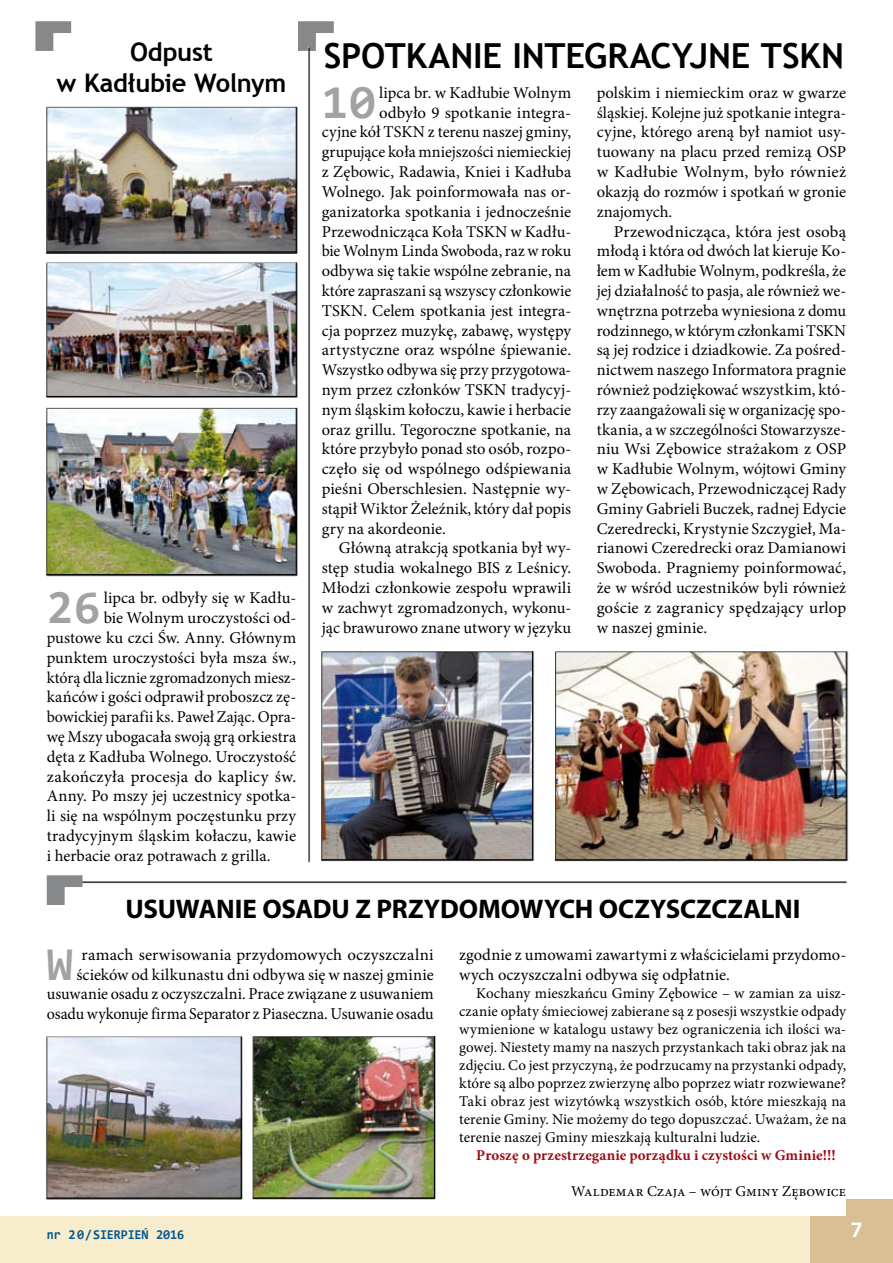
<style>
.page{position:relative;width:893px;height:1263px;background:#fff}
.page>*{position:absolute;margin:0;border:0;box-sizing:border-box;transform-origin:0 0}
.t1{font:700 47.55px "Consolas";color:#a1a2a4}
.t2{font:700 34.5px "Trebuchet MS";letter-spacing:-.005em;color:#000}
.t3{font:700 27px "Myriad Pro";letter-spacing:-.005em;color:#000}
.t4{font:700 25.5px/30.6px "Trebuchet MS";letter-spacing:-.01em;color:#000;text-align:center}
.t5{font:700 22.5px "Consolas";color:#fff}
.t6{font:16.5px/19.8px "Minion Pro";letter-spacing:.005em;color:#000;text-align:justify}
.t7{font:16.5px "Minion Pro";letter-spacing:-.015em;color:#000}
.t8{font:15px/18px "Minion Pro";letter-spacing:.005em;color:#000;text-align:justify}
.t9{font:700 15px "Minion Pro";letter-spacing:.01em;color:#9d0d16}
.t10{font:700 13.5px "Consolas";letter-spacing:-.01em;color:#00568d;scale:.95 1}
</style>
<div class="page">
<div style="left:0;top:1216px;width:846px;height:47px;background:#f7edcd"></div>
<div style="left:846px;top:1216px;width:47px;height:47px;background:#d9bf94"></div>
<div style="left:846px;top:1199px;width:47px;height:21px;background:#d9bf94"></div>
<div style="left:810px;top:1216px;width:38px;height:47px;background:#d9bf94"></div>
<div style="left:71px;top:874px;width:784px;height:18px;background:#000;opacity:.75"></div>
<svg style="left:47px;top:875px;width:36px;height:30px"></svg>
<svg style="left:298px;top:21px;width:36px;height:30px"></svg>
<svg style="left:35px;top:21px;width:36px;height:30px"></svg>
<div style="left:314px;top:645px;width:227px;height:223px;background:#000;opacity:.75"></div>
<div style="left:548px;top:645px;width:307px;height:223px;background:#000;opacity:.75"></div>
<div style="left:39px;top:100px;width:265px;height:160px;background:#000;opacity:.75"></div>
<div style="left:39px;top:255px;width:265px;height:150px;background:#000;opacity:.75"></div>
<div style="left:39px;top:401px;width:265px;height:182px;background:#000;opacity:.75"></div>
<div style="left:245px;top:1030px;width:198px;height:176px;background:#000;opacity:.75"></div>
<div style="left:40px;top:1029px;width:210px;height:178px;background:#000;opacity:.75"></div>
<div style="left:300px;top:40px;width:16px;height:828px;background:#000;opacity:.75"></div>
<h3 class="t4" style="left:56px;top:37px;width:232px">Odpust<br>w Kadłubie Wolnym</h3>
<h1 class="t1" style="left:47px;top:577px;width:55px">26</h1>
<p class="t6" style="left:104px;top:588px;width:194px">lipca br. odbyły się w Kadłu-</p>
<p class="t6" style="left:104px;top:608px;width:194px">bie Wolnym uroczystości od-</p>
<p class="t6" style="left:47px;top:628px;width:251px">pustowe ku czci Św. Anny. Głównym</p>
<p class="t6" style="left:47px;top:648px;width:251px">punktem uroczystości była msza św.,</p>
<p class="t6" style="left:47px;top:667px;width:251px">którą dla licznie zgromadzonych miesz-</p>
<p class="t6" style="left:47px;top:687px;width:251px">kańców i gości odprawił proboszcz zę-</p>
<p class="t6" style="left:47px;top:707px;width:251px">bowickiej parafii ks. Paweł Zając. Opra-</p>
<p class="t6" style="left:47px;top:727px;width:251px">wę Mszy ubogacała swoją grą orkiestra</p>
<p class="t6" style="left:47px;top:747px;width:251px">dęta z Kadłuba Wolnego. Uroczystość</p>
<p class="t6" style="left:47px;top:766px;width:251px">zakończyła procesja do kaplicy św.</p>
<p class="t6" style="left:47px;top:786px;width:251px">Anny. Po mszy jej uczestnicy spotka-</p>
<p class="t6" style="left:47px;top:806px;width:251px">li się na wspólnym poczęstunku przy</p>
<p class="t6" style="left:47px;top:826px;width:251px">tradycyjnym śląskim kołaczu, kawie</p>
<p class="t6" style="left:47px;top:846px;width:225px">i herbacie oraz potrawach z grilla.</p>
<h2 class="t2" style="left:324px;top:34px;width:522px">SPOTKANIE INTEGRACYJNE TSKN</h2>
<h1 class="t1" style="left:322px;top:72px;width:55px">10</h1>
<p class="t6" style="left:379px;top:83px;width:194px">lipca br. w Kadłubie Wolnym</p>
<p class="t6" style="left:379px;top:103px;width:194px">odbyło 9 spotkanie integra-</p>
<p class="t6" style="left:322px;top:122px;width:251px">cyjne kół TSKN z terenu naszej gminy,</p>
<p class="t6" style="left:322px;top:142px;width:251px">grupujące koła mniejszości niemieckiej</p>
<p class="t6" style="left:322px;top:162px;width:251px">z Zębowic, Radawia, Kniei i Kadłuba</p>
<p class="t6" style="left:322px;top:182px;width:251px">Wolnego. Jak poinformowała nas or-</p>
<p class="t6" style="left:322px;top:202px;width:251px">ganizatorka spotkania i jednocześnie</p>
<p class="t6" style="left:322px;top:221px;width:251px">Przewodnicząca Koła TSKN w Kadłu-</p>
<p class="t6" style="left:322px;top:241px;width:251px">bie Wolnym Linda Swoboda, raz w roku</p>
<p class="t6" style="left:322px;top:261px;width:251px">odbywa się takie wspólne zebranie, na</p>
<p class="t6" style="left:322px;top:281px;width:251px">które zapraszani są wszyscy członkowie</p>
<p class="t6" style="left:322px;top:301px;width:251px">TSKN. Celem spotkania jest integra-</p>
<p class="t6" style="left:322px;top:320px;width:251px">cja poprzez muzykę, zabawę, występy</p>
<p class="t6" style="left:322px;top:340px;width:251px">artystyczne oraz wspólne śpiewanie.</p>
<p class="t7" style="left:322px;top:359px;width:251px">Wszystko odbywa się przy przygotowa-</p>
<p class="t6" style="left:322px;top:380px;width:251px">nym przez członków TSKN tradycyj-</p>
<p class="t6" style="left:322px;top:400px;width:251px">nym śląskim kołoczu, kawie i herbacie</p>
<p class="t6" style="left:322px;top:419px;width:251px">oraz grillu. Tegoroczne spotkanie, na</p>
<p class="t6" style="left:322px;top:439px;width:251px">które przybyło ponad sto osób, rozpo-</p>
<p class="t6" style="left:322px;top:459px;width:251px">częło się od wspólnego odśpiewania</p>
<p class="t6" style="left:322px;top:479px;width:251px">pieśni Oberschlesien. Następnie wy-</p>
<p class="t6" style="left:322px;top:499px;width:251px">stąpił Wiktor Żeleźnik, który dał popis</p>
<p class="t6" style="left:322px;top:518px;width:126px">gry na akordeonie.</p>
<p class="t6" style="left:339px;top:538px;width:234px">Główną atrakcją spotkania był wy-</p>
<p class="t6" style="left:322px;top:558px;width:251px">stęp studia wokalnego BIS z Leśnicy.</p>
<p class="t6" style="left:322px;top:578px;width:251px">Młodzi członkowie zespołu wprawili</p>
<p class="t6" style="left:322px;top:598px;width:251px">w zachwyt zgromadzonych, wykonu-</p>
<p class="t6" style="left:322px;top:617px;width:251px">jąc brawurowo znane utwory w języku</p>
<p class="t6" style="left:597px;top:83px;width:251px">polskim i niemieckim oraz w gwarze śląskiej. Kolejne już spotkanie integra&shy;cyjne, którego areną był namiot usy&shy;tuowany na placu przed remizą OSP w Kadłubie Wolnym, było również okazją do rozmów i spotkań w gronie znajomych.</p>
<p class="t6" style="left:597px;top:221px;width:251px;text-indent:17px">Przewodnicząca, która jest osobą młodą i która od dwóch lat kieruje Ko&shy;łem w Kadłubie Wolnym, podkreśla, że jej działalność to pasja, ale również we&shy;wnętrzna potrzeba wyniesiona z domu rodzinnego, wktórym członkami TSKN są jej rodzice i dziadkowie. Za pośred&shy;nictwem naszego Informatora pragnie również podziękować wszystkim, któ&shy;rzy zaangażowali się worganizację spo&shy;tkania, a w szczególności Stowarzysze&shy;niu Wsi Zębowice strażakom z OSP w Kadłubie Wolnym, wójtowi Gminy w Zębowicach, Przewodniczącej Rady Gminy Gabrieli Buczek, radnej Edycie Czeredrecki, Krystynie Szczygieł, Ma&shy;rianowi Czeredrecki oraz Damianowi Swoboda. Pragniemy poinformować, że w wśród uczestników byli również goście z zagranicy spędzający urlop w naszej gminie.</p>
<h3 class="t3" style="left:125px;top:892px;width:676px">USUWANIE OSADU Z PRZYDOMOWYCH OCZYSCZCZALNI</h3>
<p class="t6" style="left:47px;top:945px;width:388px;text-align:right">ramach serwisowania przydomowych oczyszczalni ścieków od kilkunastu dni odbywa się w naszej gminie usuwanie osadu z oczyszczalni. Prace związane z usuwaniem osadu wykonuje firma Separator z Piaseczna. Usuwanie osadu</p>
<p class="t6" style="left:459px;top:945px;width:388px">zgodnie z umowami zawartymi z właścicielami przydomo&shy;wych oczyszczalni odbywa się odpłatnie.</p>
<h1 class="t1" style="left:47px;top:933px;width:28px">W</h1>
<p class="t8" style="left:459px;top:984px;width:389px;text-indent:17px">Kochany mieszkańcu Gminy Zębowice – w zamian za uisz&shy;czanie opłaty śmieciowej zabierane są z posesji wszystkie odpady wymienione w katalogu ustawy bez ograniczenia ich ilości wa&shy;gowej. Niestety mamy na naszych przystankach taki obraz jak na zdjęciu. Co jest przyczyną, że podrzucamy na przystanki odpady, które są albo poprzez zwierzynę albo poprzez wiatr rozwiewane?<br>Taki obraz jest wizytówką wszystkich osób, które mieszkają na terenie Gminy. Nie możemy do tego dopuszczać. Uważam, że na terenie naszej Gminy mieszkają kulturalni ludzie.</p>
<p class="t9" style="left:476px;top:1144px;width:361px">Proszę o przestrzeganie porządku i czystości w Gminie!!!</p>
<p class="t8" style="left:571px;top:1183px;width:277px">Waldemar Czaja – wójt Gminy Zębowice</p>
<p class="t10" style="left:47px;top:1226px;width:146px">nr 2 0/SIERPIEŃ 2016</p>
<h3 class="t5" style="left:850px;top:1215px;width:14px">7</h3>
</div>
